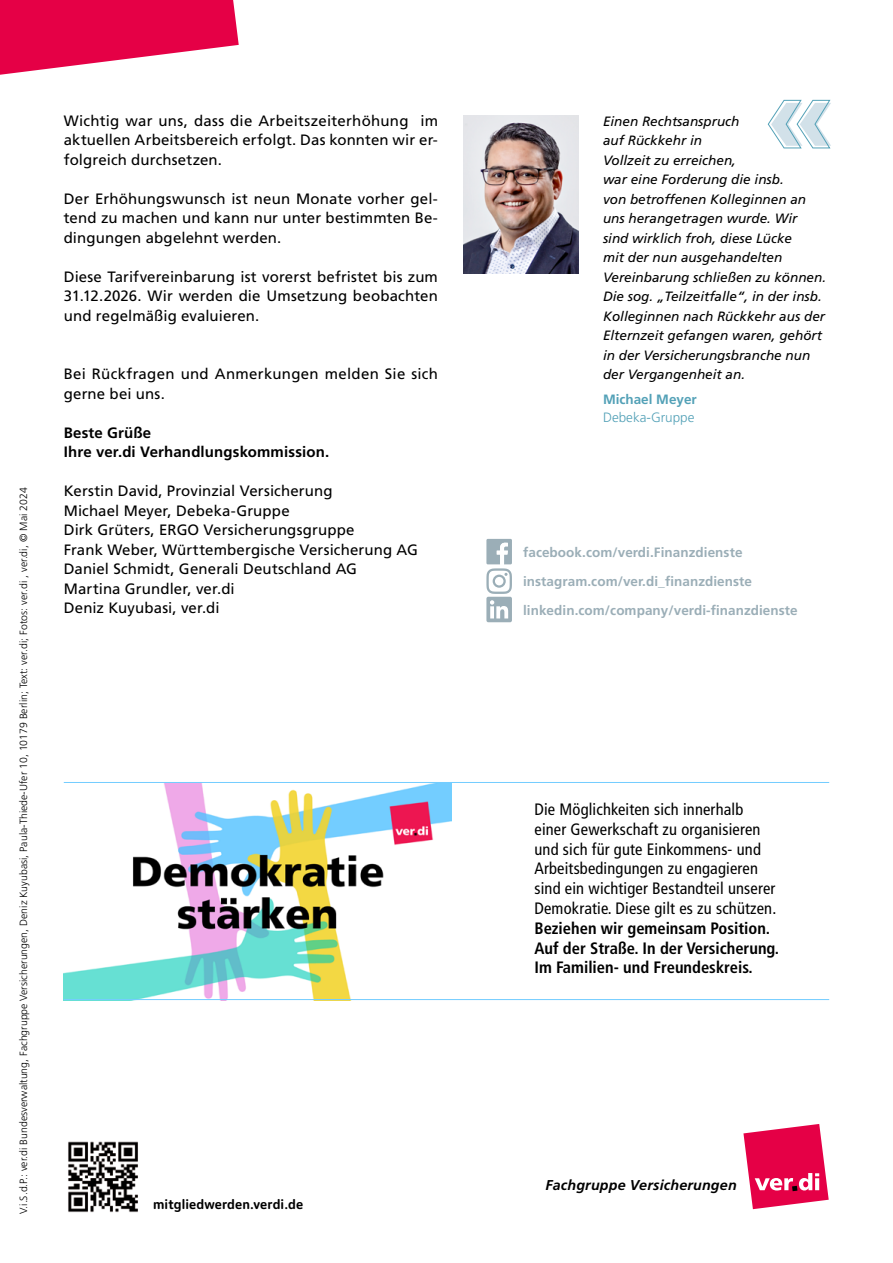
<style>
.page{position:relative;width:893px;height:1263px;background:#fff}
.page>*{position:absolute;margin:0;border:0;box-sizing:border-box;transform-origin:0 0}
.Normal_text{font:condensed 16.5px/19.8px "Frutiger LT Std";letter-spacing:.01em;color:#000}
.Normal_text-2{font:15px/19.5px "Frutiger LT Std";letter-spacing:.01em;color:#000;text-align:justify}
.Normal_text-3{font:700 15px "Frutiger LT Std";letter-spacing:.01em;color:#000}
.Normal_text-4{font:italic 700 14.25px "Frutiger LT Std";letter-spacing:.015em;color:#000}
.Zitat{font:italic 13.5px/19.5px "Frutiger LT Std";color:#000}
.Normal_text-5{font:700 13.5px "Frutiger LT Std";letter-spacing:.005em;color:#9baeb7}
.Text_Bold{font:500 13.5px "Moniker Basic";letter-spacing:.01em;color:#000}
.Zitierender{font:300 13.5px "Frutiger LT Std";color:#53a1b7}
.Zitierender-2{font:700 13.5px "Frutiger LT Std";color:#53a1b7}
.Fussnote{font:300 10.5px "Frutiger LT Std";color:#000}
.s1{font-weight:700}
</style>
<div class="page">
<svg style="left:0;top:0;width:239px;height:75px"></svg>
<img style="left:68px;top:1141px;width:70px;height:72px">
<img style="left:64px;top:783px;width:387px;height:216px">
<hr style="left:64px;top:782px;width:765px;height:1px;background:#73cdff">
<hr style="left:64px;top:999px;width:765px;height:1px;background:#73cdff">
<svg style="left:486px;top:539px;width:26px;height:55px"></svg>
<div style="left:486px;top:597px;width:26px;height:25px;background:#9baeb7;border-radius:2px"></div>
<svg style="left:490px;top:600px;width:18px;height:18px"></svg>
<svg style="left:743px;top:1124px;width:86px;height:85px"></svg>
<img style="left:463px;top:116px;width:115px;height:157px">
<svg style="left:767px;top:100px;width:64px;height:49px"></svg>
<p class="Fussnote" style="left:17px;top:1214px;width:728px;rotate:-90deg">V.i.S.d.P.: ver.di Bundesverwaltung, Fachgruppe Versicherungen, Deniz Kuyubasi, Paula-Thiede-Ufer 10, 10179 Berlin; Text: ver.di; Fotos: ver.di , ver.di, © Mai 2024</p>
<p class="Normal_text-2" style="left:64px;top:111px;width:376px">Wichtig war uns, dass die Arbeitszeiterhöhung im aktuellen Arbeitsbereich erfolgt. Das konnten wir er&shy;folgreich durchsetzen.</p>
<p class="Normal_text-2" style="left:64px;top:189px;width:376px">Der Erhöhungswunsch ist neun Monate vorher gel&shy;tend zu machen und kann nur unter bestimmten Be&shy;dingungen abgelehnt werden.</p>
<p class="Normal_text-2" style="left:64px;top:267px;width:376px">Diese Tarifvereinbarung ist vorerst befristet bis zum 31.12.2026. Wir werden die Umsetzung beobachten und regelmäßig evaluieren.</p>
<p class="Normal_text-2" style="left:64px;top:364px;width:376px">Bei Rückfragen und Anmerkungen melden Sie sich gerne bei uns.</p>
<p class="Normal_text-3" style="left:64px;top:423px;width:89px">Beste Grüße</p>
<p class="Normal_text-3" style="left:64px;top:443px;width:267px">Ihre ver.di Verhandlungskommission.</p>
<p class="Normal_text-2" style="left:64px;top:481px;width:270px">Kerstin David, Provinzial Versicherung</p>
<p class="Normal_text-2" style="left:64px;top:501px;width:227px">Michael Meyer, Debeka-Gruppe</p>
<p class="Normal_text-2" style="left:64px;top:520px;width:292px">Dirk Grüters, ERGO Versicherungsgruppe</p>
<p class="Normal_text-2" style="left:64px;top:540px;width:356px">Frank Weber, Württembergische Versicherung AG</p>
<p class="Normal_text-2" style="left:64px;top:559px;width:295px">Daniel Schmidt, Generali Deutschland AG</p>
<p class="Normal_text-2" style="left:64px;top:579px;width:172px">Martina Grundler, ver.di</p>
<p class="Normal_text-2" style="left:64px;top:598px;width:157px">Deniz Kuyubasi, ver.di</p>
<p class="Text_Bold" style="left:153px;top:1195px;width:152px">mitgliedwerden.verdi.de</p>
<p class="Zitat" style="left:603px;top:111px;width:225px">Einen Rechtsanspruch<br>auf Rückkehr in<br>Vollzeit zu erreichen,<br>war eine Forderung die insb.<br>von betroffenen Kolleginnen an uns herangetragen wurde. Wir sind wirklich froh, diese Lücke<br>mit der nun ausgehandelten<br>Vereinbarung schließen zu können.<br>Die sog. „Teilzeitfalle“, in der insb.<br>Kolleginnen nach Rückkehr aus der<br>Elternzeit gefangen waren, gehört in der Versicherungsbranche nun der Vergangenheit an.</p>
<p class="Zitierender-2" style="left:603px;top:391px;width:95px">Michael Meyer</p>
<p class="Zitierender" style="left:603px;top:409px;width:93px">Debeka-Gruppe</p>
<p class="Normal_text-5" style="left:523px;top:544px;width:221px">facebook.com/verdi.Finanzdienste</p>
<p class="Normal_text-5" style="left:523px;top:574px;width:230px">instagram.com/ver.di_finanzdienste</p>
<p class="Normal_text-5" style="left:523px;top:602px;width:276px">linkedin.com/company/verdi-finanzdienste</p>
<p class="Normal_text" style="left:534px;top:799px;width:246px">Die Möglichkeiten sich innerhalb einer Gewerkschaft zu organisieren und sich für gute Einkommens- und Arbeitsbedingungen zu engagieren sind ein wichtiger Bestandteil unserer Demokratie. Diese gilt es zu schützen.<br><span class="s1">Beziehen wir gemeinsam Position.<br>Auf der Straße. In der Versicherung.<br>Im Familien- und Freundeskreis.</span></p>
<p class="Normal_text-4" style="left:546px;top:1177px;width:193px">Fachgruppe Versicherungen</p>
</div>
